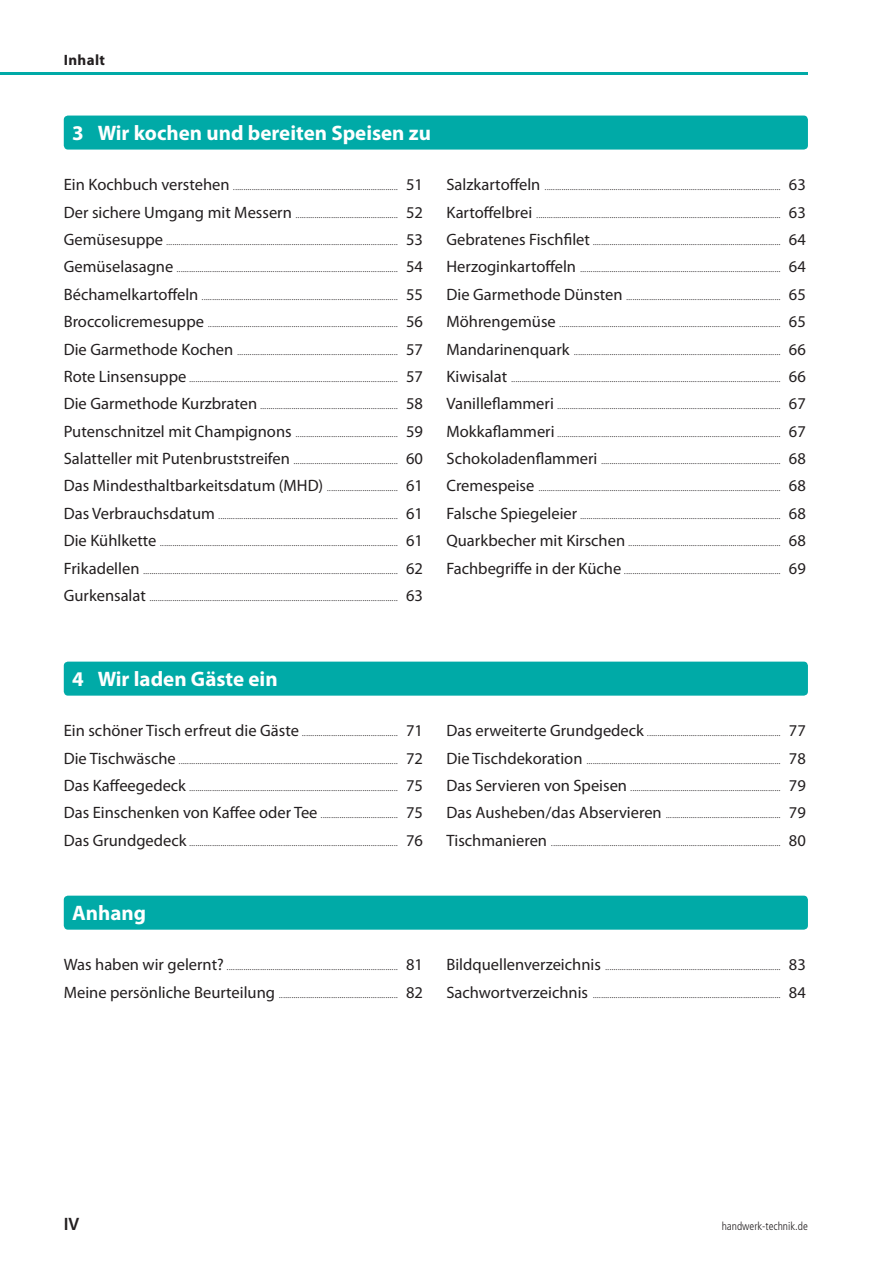
<style>
.page{position:relative;width:893px;height:1263px;background:#fff}
.page>*{position:absolute;margin:0;border:0;box-sizing:border-box;transform-origin:0 0}
.t1{font:700 21px "Myriad Pro";color:#fff}
.t2{font:600 18px "Myriad Pro";color:#231f20}
.t3{font:16.5px "Myriad Pro";color:#231f20}
.t4{font:700 15px "Myriad Pro";letter-spacing:.025em;color:#231f20}
.t5{font:300 12px "Myriad Pro";color:#231f20}
.t6{font:300 condensed 11.25px "Frutiger LT Std";color:#231f20}
.s1{font-weight:400;font-size:16.5px}
.s2{font-weight:300;font-size:12px}
</style>
<div class="page">
<hr style="left:0;top:72px;width:808px;height:2px;background:#00aaa7">
<div style="left:64px;top:116px;width:744px;height:34px;background:#00aaa7;border-radius:4px"></div>
<div style="left:64px;top:662px;width:744px;height:34px;background:#00aaa7;border-radius:4px"></div>
<div style="left:64px;top:896px;width:744px;height:34px;background:#00aaa7;border-radius:4px"></div>
<p class="t4" style="left:64px;top:52px;width:43px">Inhalt</p>
<h1 class="t1" style="left:72px;top:121px;width:360px">3 Wir kochen und bereiten Speisen zu</h1>
<p class="t5" style="left:64px;top:180px;width:361px"><span class="s1">Ein Kochbuch verstehen</span> ............................................................................... <span class="s1">51</span></p>
<p class="t5" style="left:64px;top:207px;width:361px"><span class="s1">Der sichere Umgang mit Messern</span> ................................................. <span class="s1">52</span></p>
<p class="t5" style="left:64px;top:234px;width:361px"><span class="s1">Gemüsesuppe</span> ............................................................................................................... <span class="s1">53</span></p>
<p class="t5" style="left:64px;top:262px;width:361px"><span class="s1">Gemüselasagne</span> .......................................................................................................... <span class="s1">54</span></p>
<p class="t5" style="left:64px;top:289px;width:361px"><span class="s1">Béchamelkartoffeln</span> .............................................................................................. <span class="s1">55</span></p>
<p class="t5" style="left:64px;top:317px;width:361px"><span class="s1">Broccolicremesuppe</span> ........................................................................................... <span class="s1">56</span></p>
<p class="t5" style="left:64px;top:344px;width:361px"><span class="s1">Die Garmethode Kochen</span> ............................................................................. <span class="s1">57</span></p>
<p class="t5" style="left:64px;top:371px;width:361px"><span class="s1">Rote Linsensuppe</span> .................................................................................................... <span class="s1">57</span></p>
<p class="t5" style="left:64px;top:399px;width:361px"><span class="s1">Die Garmethode Kurzbraten</span> .................................................................. <span class="s1">58</span></p>
<p class="t5" style="left:64px;top:426px;width:361px"><span class="s1">Putenschnitzel mit Champignons</span> ................................................. <span class="s1">59</span></p>
<p class="t5" style="left:64px;top:453px;width:361px"><span class="s1">Salatteller mit Putenbruststreifen</span> .................................................. <span class="s1">60</span></p>
<h3 class="t3" style="left:64px;top:477px;width:361px">Das Mindesthaltbarkeitsdatum (MHD) <span class="s2">..................................</span> 61</h3>
<p class="t5" style="left:64px;top:508px;width:361px"><span class="s1">Das Verbrauchsdatum</span> ...................................................................................... <span class="s1">61</span></p>
<p class="t5" style="left:64px;top:536px;width:361px"><span class="s1">Die Kühlkette</span> .................................................................................................................. <span class="s1">61</span></p>
<p class="t5" style="left:64px;top:563px;width:361px"><span class="s1">Frikadellen</span> .......................................................................................................................... <span class="s1">62</span></p>
<p class="t5" style="left:64px;top:590px;width:361px"><span class="s1">Gurkensalat</span> ....................................................................................................................... <span class="s1">63</span></p>
<p class="t5" style="left:446px;top:180px;width:361px"><span class="s1">Salzkartoffeln</span> ................................................................................................................. <span class="s1">63</span></p>
<p class="t5" style="left:446px;top:207px;width:361px"><span class="s1">Kartoffelbrei</span> ..................................................................................................................... <span class="s1">63</span></p>
<p class="t5" style="left:446px;top:234px;width:361px"><span class="s1">Gebratenes Fischfilet</span> .......................................................................................... <span class="s1">64</span></p>
<p class="t5" style="left:446px;top:262px;width:361px"><span class="s1">Herzoginkartoffeln</span> ................................................................................................ <span class="s1">64</span></p>
<p class="t5" style="left:446px;top:289px;width:361px"><span class="s1">Die Garmethode Dünsten</span> .......................................................................... <span class="s1">65</span></p>
<p class="t5" style="left:446px;top:317px;width:361px"><span class="s1">Möhrengemüse</span> .......................................................................................................... <span class="s1">65</span></p>
<p class="t5" style="left:446px;top:344px;width:361px"><span class="s1">Mandarinenquark</span> ................................................................................................... <span class="s1">66</span></p>
<p class="t5" style="left:446px;top:371px;width:361px"><span class="s1">Kiwisalat</span> ................................................................................................................................. <span class="s1">66</span></p>
<p class="t5" style="left:446px;top:399px;width:361px"><span class="s1">Vanilleflammeri</span> ........................................................................................................... <span class="s1">67</span></p>
<p class="t5" style="left:446px;top:426px;width:361px"><span class="s1">Mokkaflammeri</span> ........................................................................................................... <span class="s1">67</span></p>
<p class="t5" style="left:446px;top:453px;width:361px"><span class="s1">Schokoladenflammeri</span> ...................................................................................... <span class="s1">68</span></p>
<p class="t5" style="left:446px;top:481px;width:361px"><span class="s1">Cremespeise</span> .................................................................................................................... <span class="s1">68</span></p>
<p class="t5" style="left:446px;top:508px;width:361px"><span class="s1">Falsche Spiegeleier</span> ................................................................................................ <span class="s1">68</span></p>
<p class="t5" style="left:446px;top:536px;width:361px"><span class="s1">Quarkbecher mit Kirschen</span> ......................................................................... <span class="s1">68</span></p>
<p class="t5" style="left:446px;top:563px;width:361px"><span class="s1">Fachbegriffe in der Küche</span> ........................................................................... <span class="s1">69</span></p>
<h1 class="t1" style="left:72px;top:667px;width:207px">4 Wir laden Gäste ein</h1>
<p class="t5" style="left:64px;top:726px;width:361px"><span class="s1">Ein schöner Tisch erfreut die Gäste</span> .............................................. <span class="s1">71</span></p>
<p class="t5" style="left:64px;top:753px;width:361px"><span class="s1">Die Tischwäsche</span> ......................................................................................................... <span class="s1">72</span></p>
<p class="t5" style="left:64px;top:780px;width:361px"><span class="s1">Das Kaffeegedeck</span> .................................................................................................... <span class="s1">75</span></p>
<p class="t5" style="left:64px;top:808px;width:361px"><span class="s1">Das Einschenken von Kaffee oder Tee</span> ..................................... <span class="s1">75</span></p>
<p class="t5" style="left:64px;top:835px;width:361px"><span class="s1">Das Grundgedeck</span> .................................................................................................... <span class="s1">76</span></p>
<h1 class="t1" style="left:72px;top:901px;width:75px">Anhang</h1>
<p class="t5" style="left:64px;top:960px;width:361px"><span class="s1">Was haben wir gelernt?</span> .................................................................................. <span class="s1">81</span></p>
<p class="t5" style="left:64px;top:987px;width:361px"><span class="s1">Meine persönliche Beurteilung</span> ......................................................... <span class="s1">82</span></p>
<p class="t5" style="left:446px;top:726px;width:361px"><span class="s1">Das erweiterte Grundgedeck</span> ................................................................ <span class="s1">77</span></p>
<p class="t5" style="left:446px;top:753px;width:361px"><span class="s1">Die Tischdekoration</span> ............................................................................................. <span class="s1">78</span></p>
<p class="t5" style="left:446px;top:780px;width:361px"><span class="s1">Das Servieren von Speisen</span> ........................................................................ <span class="s1">79</span></p>
<p class="t5" style="left:446px;top:808px;width:361px"><span class="s1">Das Ausheben/das Abservieren</span> ....................................................... <span class="s1">79</span></p>
<p class="t5" style="left:446px;top:835px;width:361px"><span class="s1">Tischmanieren</span> .............................................................................................................. <span class="s1">80</span></p>
<p class="t5" style="left:446px;top:960px;width:361px"><span class="s1">Bildquellenverzeichnis</span> .................................................................................... <span class="s1">83</span></p>
<p class="t5" style="left:446px;top:987px;width:361px"><span class="s1">Sachwortverzeichnis</span> .......................................................................................... <span class="s1">84</span></p>
<h2 class="t2" style="left:64px;top:1214px;width:17px">IV</h2>
<p class="t6" style="left:722px;top:1220px;width:88px">handwerk-technik.de</p>
</div>
